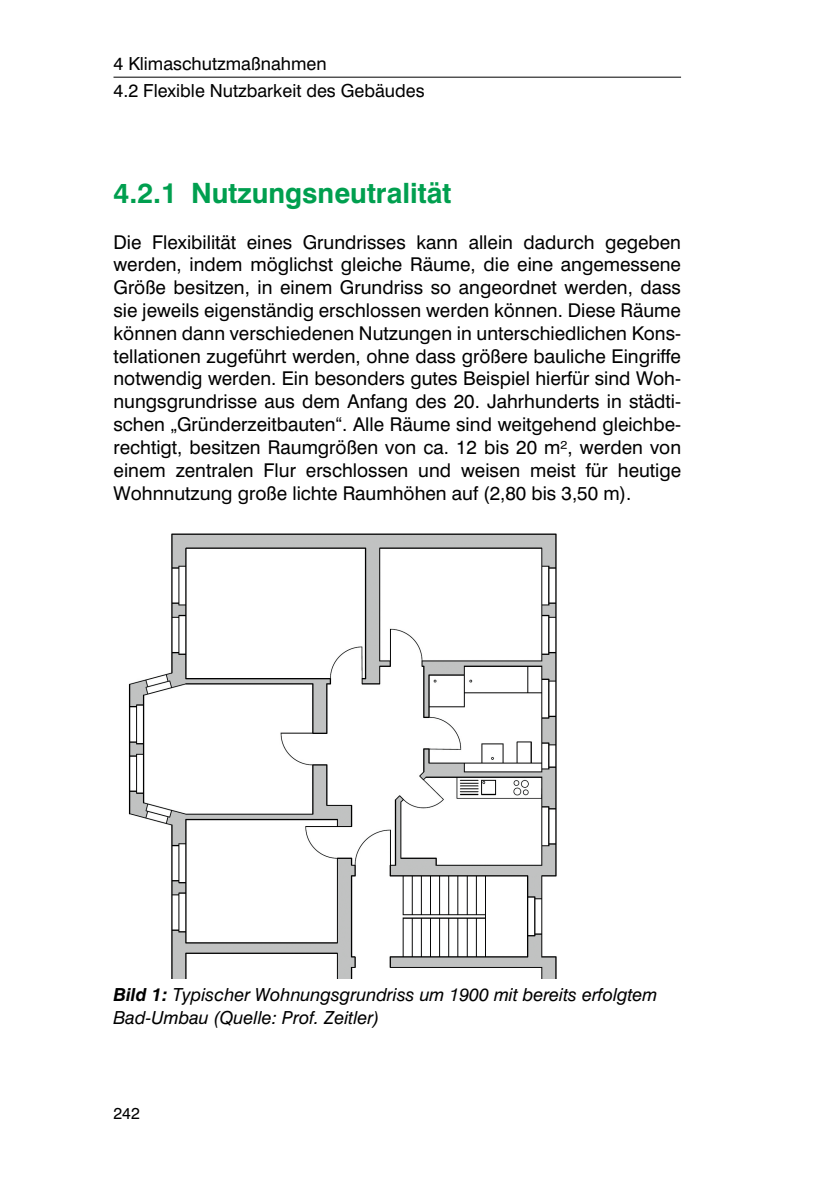
<style>
.page{position:relative;width:840px;height:1191px;background:#fff}
.page>*{position:absolute;margin:0;border:0;box-sizing:border-box;transform-origin:0 0}
.t1{font:700 28px "A Helvetica";color:#009f4f}
.t2{font:19px/22.8px "A Helvetica";color:#000;text-align:justify}
.t3{font:italic 18px/22.8px "A Helvetica";color:#000}
.t4{font:18px/26.8px "A Helvetica";color:#000}
.t5{font:16px "A Helvetica";color:#000}
.s1{font-family:"Arial"}
.s2{font-weight:700}
</style>
<div class="page">
<hr style="left:113px;top:77px;width:567px;height:1px;background:#000">
<img style="left:128px;top:533px;width:429px;height:445px">
<p class="t4" style="left:113px;top:49px;width:312px">4 Klimaschutzmaßnahmen<br>4.2 Flexible Nutzbarkeit des Gebäudes</p>
<h1 class="t1" style="left:113px;top:173px;width:339px">4.2.1 Nutzungsneutralität</h1>
<p class="t2" style="left:113px;top:229px;width:569px">Die Flexibilität eines Grundrisses kann allein dadurch gegeben werden, indem möglichst gleiche Räume, die eine angemessene Größe besitzen, in einem Grundriss so angeordnet werden, dass sie jeweils eigenständig erschlossen werden können. Diese Räume können dann verschiedenen Nutzungen in unterschiedlichen Kons&shy;tellationen zugeführt werden, ohne dass größere bauliche Eingriffe notwendig werden. Ein besonders gutes Beispiel hierfür sind Woh&shy;nungsgrundrisse aus dem Anfang des 20. Jahrhunderts in städti&shy;schen <span class="s1">„</span>Gründerzeitbauten<span class="s1">“</span>. Alle Räume sind weitgehend gleichbe&shy;rechtigt, besitzen Raumgrößen von ca. 12 bis 20 m², werden von einem zentralen Flur erschlossen und weisen meist für heutige Wohnnutzung große lichte Raumhöhen auf (2,80 bis 3,50 m).</p>
<p class="t3" style="left:113px;top:982px;width:545px"><span class="s2">Bild 1:</span> Typischer Wohnungsgrundriss um 1900 mit bereits erfolgtem<br>Bad-Umbau (Quelle: Prof. Zeitler)</p>
<p class="t5" style="left:113px;top:1102px;width:28px">242</p>
</div>
